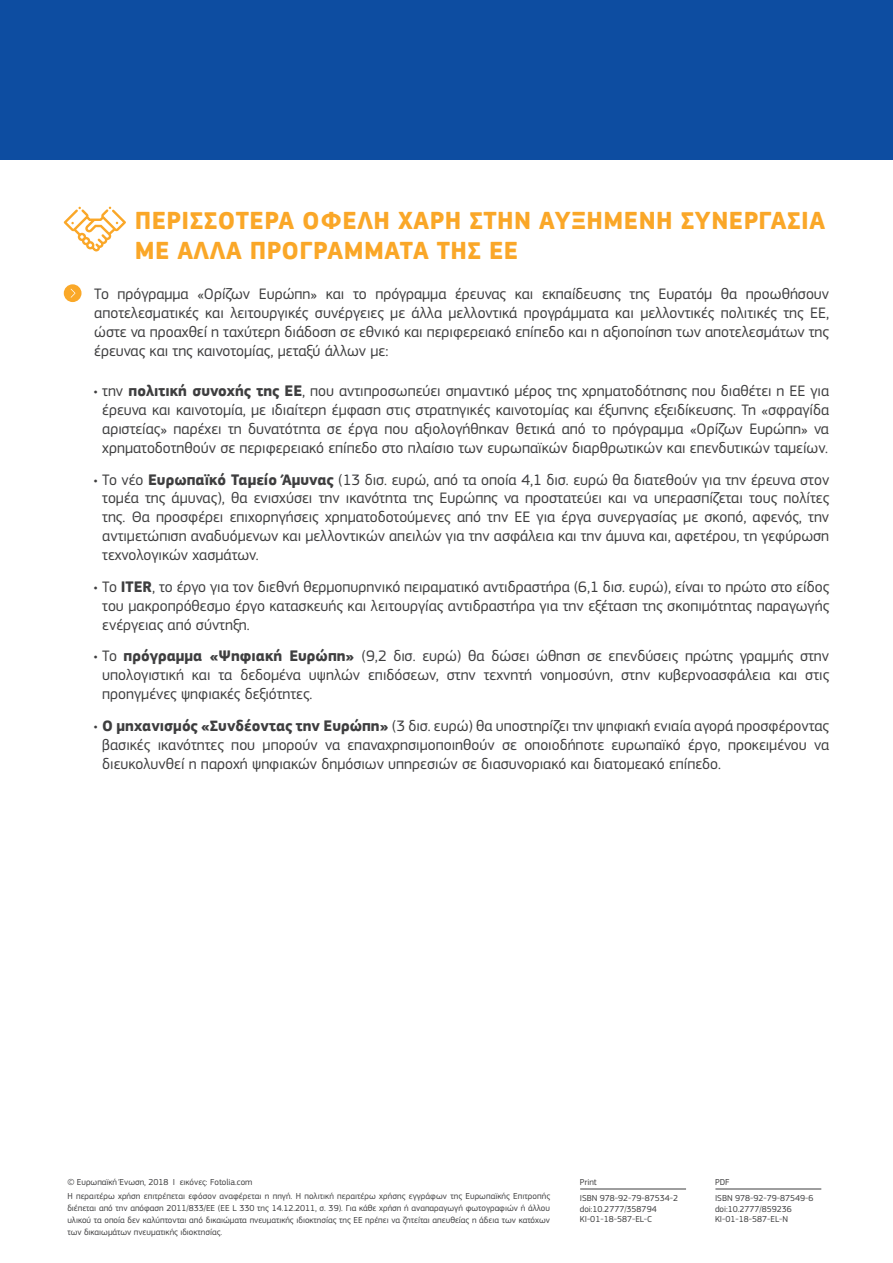
<style>
.page{position:relative;width:893px;height:1263px;background:#fff}
.page>*{position:absolute;margin:0;border:0;box-sizing:border-box;transform-origin:0 0}
.Sub-title_1{font:700 25.5px/30.6px "EC Square Sans Pro";letter-spacing:.02em;color:#faa728}
.Bullets_small{font:15.75px/18.9px "EC Square Sans Pro";color:#3e3e3f;text-align:justify}
.Bullets{font:15.75px/18.9px "EC Square Sans Pro";color:#3e3e3f;text-align:justify}
.t1{font:9px/10.8px "EC Square Sans Pro";color:#3e3e3f}
.s1{font-weight:700}
</style>
<div class="page">
<div style="left:64px;top:284px;width:18px;height:18px;background:#faa828;border-radius:50%"></div>
<svg style="left:71px;top:289px;width:4px;height:9px"></svg>
<hr style="left:580px;top:1189px;width:106px;height:1px;background:#3e3e3f">
<hr style="left:715px;top:1189px;width:106px;height:1px;background:#3e3e3f">
<svg style="left:64px;top:207px;width:62px;height:44px"></svg>
<div style="left:0;top:0;width:893px;height:160px;background:#0d4da1"></div>
<p class="Sub-title_1" style="left:135px;top:206px;width:692px">ΠΕΡΙΣΣΟΤΕΡΑ ΟΦΕΛΗ ΧΑΡΗ ΣΤΗΝ ΑΥΞΗΜΕΝΗ ΣΥΝΕΡΓΑΣΙΑ<br>ΜΕ ΑΛΛΑ ΠΡΟΓΡΑΜΜΑΤΑ ΤΗΣ ΕΕ</p>
<p class="Bullets" style="left:94px;top:285px;width:736px">Το πρόγραμμα «Ορίζων Ευρώπη» και το πρόγραμμα έρευνας και εκπαίδευσης της Ευρατόμ θα προωθήσουν αποτελεσματικές και λειτουργικές συνέργειες με άλλα μελλοντικά προγράμματα και μελλοντικές πολιτικές της ΕΕ, ώστε να προαχθεί η ταχύτερη διάδοση σε εθνικό και περιφερειακό επίπεδο και η αξιοποίηση των αποτελεσμάτων της έρευνας και της καινοτομίας, μεταξύ άλλων με:</p>
<p class="Bullets_small" style="left:94px;top:382px;width:737px;text-align:center">• την <span class="s1">πολιτική συνοχής της ΕΕ</span>, που αντιπροσωπεύει σημαντικό μέρος της χρηματοδότησης που διαθέτει η ΕΕ για έρευνα και καινοτομία, με ιδιαίτερη έμφαση στις στρατηγικές καινοτομίας και έξυπνης εξειδίκευσης. Τη «σφραγίδα αριστείας» παρέχει τη δυνατότητα σε έργα που αξιολογήθηκαν θετικά από το πρόγραμμα «Ορίζων Ευρώπη» να χρηματοδοτηθούν σε περιφερειακό επίπεδο στο πλαίσιο των ευρωπαϊκών διαρθρωτικών και επενδυτικών ταμείων.</p>
<p class="Bullets_small" style="left:102px;top:470px;width:728px;text-indent:-9px">• Το νέο <span class="s1">Ευρωπαϊκό Ταμείο Άμυνας</span> (13 δισ. ευρώ, από τα οποία 4,1 δισ. ευρώ θα διατεθούν για την έρευνα στον τομέα της άμυνας), θα ενισχύσει την ικανότητα της Ευρώπης να προστατεύει και να υπερασπίζεται τους πολίτες της. Θα προσφέρει επιχορηγήσεις χρηματοδοτούμενες από την ΕΕ για έργα συνεργασίας με σκοπό, αφενός, την αντιμετώπιση αναδυόμενων και μελλοντικών απειλών για την ασφάλεια και την άμυνα και, αφετέρου, τη γεφύρωση τεχνολογικών χασμάτων.</p>
<p class="Bullets_small" style="left:102px;top:577px;width:728px;text-indent:-9px">• Το <span class="s1">ITER</span>, το έργο για τον διεθνή θερμοπυρηνικό πειραματικό αντιδραστήρα (6,1 δισ. ευρώ), είναι το πρώτο στο είδος του μακροπρόθεσμο έργο κατασκευής και λειτουργίας αντιδραστήρα για την εξέταση της σκοπιμότητας παραγωγής ενέργειας από σύντηξη.</p>
<p class="Bullets_small" style="left:102px;top:647px;width:728px;text-indent:-9px">• Το <span class="s1">πρόγραμμα «Ψηφιακή Ευρώπη»</span> (9,2 δισ. ευρώ) θα δώσει ώθηση σε επενδύσεις πρώτης γραμμής στην υπολογιστική και τα δεδομένα υψηλών επιδόσεων, στην τεχνητή νοημοσύνη, στην κυβερνοασφάλεια και στις προηγμένες ψηφιακές δεξιότητες.</p>
<p class="Bullets_small" style="left:102px;top:716px;width:728px;text-indent:-9px">• <span class="s1">Ο μηχανισμός «Συνδέοντας την Ευρώπη»</span> (3 δισ. ευρώ) θα υποστηρίζει την ψηφιακή ενιαία αγορά προσφέροντας βασικές ικανότητες που μπορούν να επαναχρησιμοποιηθούν σε οποιοδήποτε ευρωπαϊκό έργο, προκειμένου να διευκολυνθεί η παροχή ψηφιακών δημόσιων υπηρεσιών σε διασυνοριακό και διατομεακό επίπεδο.</p>
<p class="t1" style="left:67px;top:1177px;width:187px">© Ευρωπαϊκή Ένωση, 2018 I εικόνες: Fotolia.com</p>
<p class="t1" style="left:67px;top:1190px;width:484px;line-height:12px;text-align:justify">Η περαιτέρω χρήση επιτρέπεται εφόσον αναφέρεται η πηγή. Η πολιτική περαιτέρω χρήσης εγγράφων της Ευρωπαϊκής Επιτροπής διέπεται από την απόφαση 2011/833/ΕΕ (ΕΕ L 330 της 14.12.2011, σ. 39). Για κάθε χρήση ή αναπαραγωγή φωτογραφιών ή άλλου υλικού τα οποία δεν καλύπτονται από δικαιώματα πνευματικής ιδιοκτησίας της ΕΕ πρέπει να ζητείται απευθείας η άδεια των κατόχων των δικαιωμάτων πνευματικής ιδιοκτησίας.</p>
<p class="t1" style="left:580px;top:1176px;width:19px">Print</p>
<p class="t1" style="left:580px;top:1192px;width:100px">ISBN 978-92-79-87534-2 doi:10.2777/358794<br>KI-01-18-587-EL-C</p>
<p class="t1" style="left:715px;top:1176px;width:16px">PDF</p>
<p class="t1" style="left:715px;top:1192px;width:100px">ISBN 978-92-79-87549-6 doi:10.2777/859236<br>KI-01-18-587-EL-N</p>
</div>
